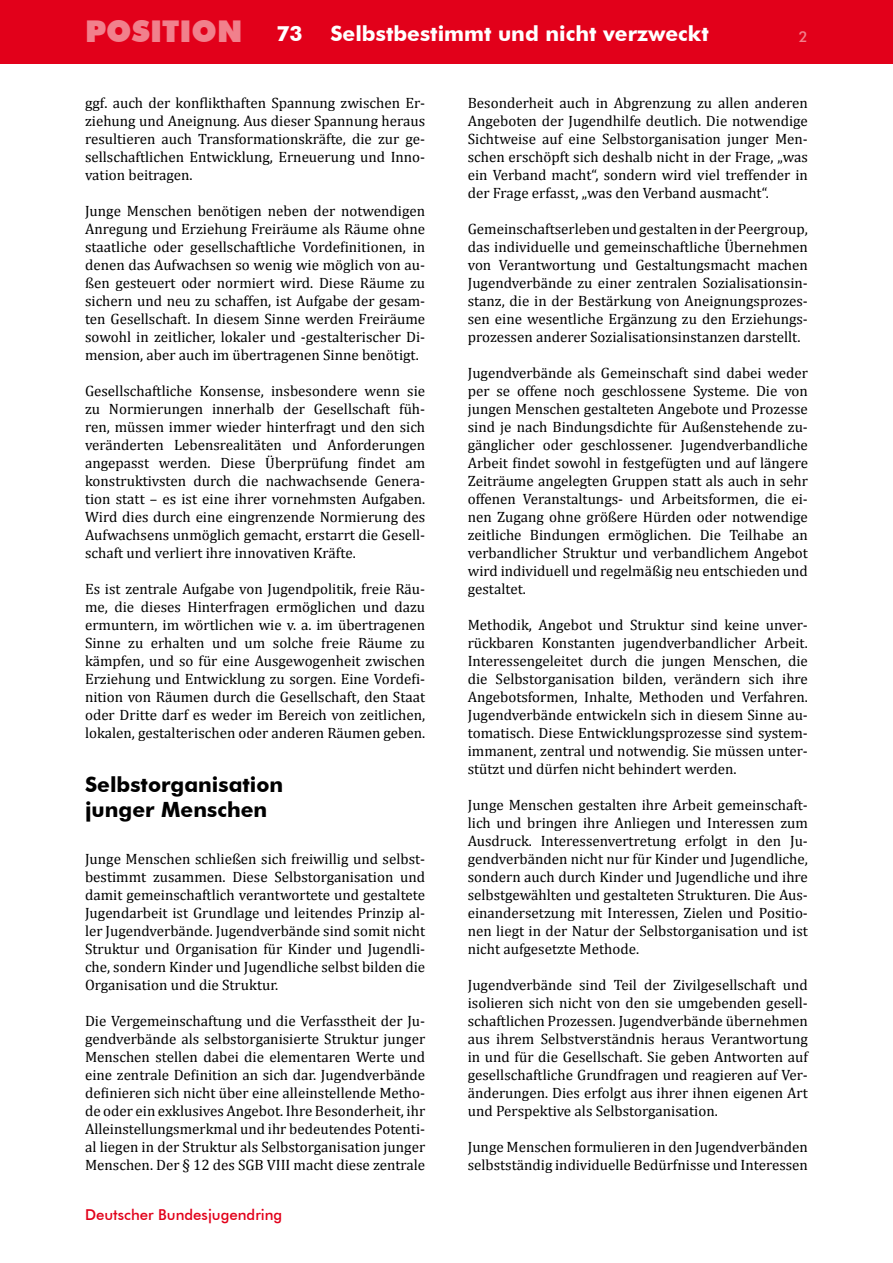
<style>
.page{position:relative;width:893px;height:1263px;background:#fff}
.page>*{position:absolute;margin:0;border:0;box-sizing:border-box;transform-origin:0 0}
.t1{font:900 30px "Futura BT";color:#f1808c}
.t2{font:700 21px "Futura BT";color:#fff}
.t3{font:700 21px/25.2px "Futura BT";color:#000}
.t4{font:15px/18px "Cambria";color:#000;text-align:justify}
.t5{font:500 15px "Futura BT";color:#e2001a}
.t6{font:500 15px "Futura BT";color:#f1808c}
</style>
<div class="page">
<div style="left:0;top:0;width:893px;height:64px;background:#e2001a"></div>
<h1 class="t1" style="left:85px;top:13px;width:159px">POSITION</h1>
<p class="t6" style="left:799px;top:28px;width:11px">2</p>
<h2 class="t2" style="left:276px;top:21px;width:28px">73</h2>
<h2 class="t2" style="left:330px;top:21px;width:380px">Selbstbestimmt und nicht verzweckt</h2>
<p class="t4" style="left:85px;top:94px;width:342px">ggf. auch der konflikthaften Spannung zwischen Er&shy;ziehung und Aneignung. Aus dieser Spannung heraus resultieren auch Transformationskräfte, die zur ge&shy;sellschaftlichen Entwicklung, Erneuerung und Inno&shy;vation beitragen.</p>
<p class="t4" style="left:85px;top:202px;width:342px">Junge Menschen benötigen neben der notwendigen Anregung und Erziehung Freiräume als Räume ohne staatliche oder gesellschaftliche Vordefinitionen, in denen das Aufwachsen so wenig wie möglich von au&shy;ßen gesteuert oder normiert wird. Diese Räume zu sichern und neu zu schaffen, ist Aufgabe der gesam&shy;ten Gesellschaft. In diesem Sinne werden Freiräume sowohl in zeitlicher, lokaler und -gestalterischer Di&shy;mension, aber auch im übertragenen Sinne benötigt.</p>
<p class="t4" style="left:85px;top:382px;width:342px">Gesellschaftliche Konsense, insbesondere wenn sie zu Normierungen innerhalb der Gesellschaft füh&shy;ren, müssen immer wieder hinterfragt und den sich veränderten Lebensrealitäten und Anforderungen angepasst werden. Diese Überprüfung findet am konstruktivsten durch die nachwachsende Genera&shy;tion statt – es ist eine ihrer vornehmsten Aufgaben.<br>Wird dies durch eine eingrenzende Normierung des Aufwachsens unmöglich gemacht, erstarrt die Gesell&shy;schaft und verliert ihre innovativen Kräfte.</p>
<p class="t4" style="left:85px;top:580px;width:342px">Es ist zentrale Aufgabe von Jugendpolitik, freie Räu&shy;me, die dieses Hinterfragen ermöglichen und dazu ermuntern, im wörtlichen wie v. a. im übertragenen Sinne zu erhalten und um solche freie Räume zu kämpfen, und so für eine Ausgewogenheit zwischen Erziehung und Entwicklung zu sorgen. Eine Vordefi&shy;nition von Räumen durch die Gesellschaft, den Staat oder Dritte darf es weder im Bereich von zeitlichen, lokalen, gestalterischen oder anderen Räumen geben.</p>
<h2 class="t3" style="left:85px;top:772px;width:200px">Selbstorganisation junger Menschen</h2>
<p class="t4" style="left:85px;top:850px;width:342px">Junge Menschen schließen sich freiwillig und selbst&shy;bestimmt zusammen. Diese Selbstorganisation und damit gemeinschaftlich verantwortete und gestaltete Jugendarbeit ist Grundlage und leitendes Prinzip al&shy;ler Jugendverbände. Jugendverbände sind somit nicht Struktur und Organisation für Kinder und Jugendli&shy;che, sondern Kinder und Jugendliche selbst bilden die Organisation und die Struktur.</p>
<p class="t4" style="left:85px;top:1012px;width:342px">Die Vergemeinschaftung und die Verfasstheit der Ju&shy;gendverbände als selbstorganisierte Struktur junger Menschen stellen dabei die elementaren Werte und eine zentrale Definition an sich dar. Jugendverbände definieren sich nicht über eine alleinstellende Metho&shy;de oder ein exklusives Angebot. Ihre Besonderheit, ihr Alleinstellungsmerkmal und ihr bedeutendes Potenti&shy;al liegen in der Struktur als Selbstorganisation junger Menschen. Der § 12 des SGB VIII macht diese zentrale</p>
<p class="t5" style="left:85px;top:1206px;width:199px">Deutscher Bundesjugendring</p>
<p class="t4" style="left:468px;top:94px;width:342px">Besonderheit auch in Abgrenzung zu allen anderen Angeboten der Jugendhilfe deutlich. Die notwendige Sichtweise auf eine Selbstorganisation junger Men&shy;schen erschöpft sich deshalb nicht in der Frage, „was ein Verband macht“, sondern wird viel treffender in der Frage erfasst, „was den Verband ausmacht“.</p>
<p class="t4" style="left:468px;top:220px;width:342px">Gemeinschaftserleben und gestalten in der Peergroup, das individuelle und gemeinschaftliche Übernehmen von Verantwortung und Gestaltungsmacht machen Jugendverbände zu einer zentralen Sozialisationsin&shy;stanz, die in der Bestärkung von Aneignungsprozes&shy;sen eine wesentliche Ergänzung zu den Erziehungs&shy;prozessen anderer Sozialisationsinstanzen darstellt.</p>
<p class="t4" style="left:468px;top:364px;width:342px">Jugendverbände als Gemeinschaft sind dabei weder per se offene noch geschlossene Systeme. Die von jungen Menschen gestalteten Angebote und Prozesse sind je nach Bindungsdichte für Außenstehende zu&shy;gänglicher oder geschlossener. Jugendverbandliche Arbeit findet sowohl in festgefügten und auf längere Zeiträume angelegten Gruppen statt als auch in sehr offenen Veranstaltungs- und Arbeitsformen, die ei&shy;nen Zugang ohne größere Hürden oder notwendige zeitliche Bindungen ermöglichen. Die Teilhabe an verbandlicher Struktur und verbandlichem Angebot wird individuell und regelmäßig neu entschieden und gestaltet.</p>
<p class="t4" style="left:468px;top:616px;width:342px">Methodik, Angebot und Struktur sind keine unver&shy;rückbaren Konstanten jugendverbandlicher Arbeit.<br>Interessengeleitet durch die jungen Menschen, die die Selbstorganisation bilden, verändern sich ihre Angebotsformen, Inhalte, Methoden und Verfahren.<br>Jugendverbände entwickeln sich in diesem Sinne au&shy;tomatisch. Diese Entwicklungsprozesse sind system&shy;immanent, zentral und notwendig. Sie müssen unter&shy;stützt und dürfen nicht behindert werden.</p>
<p class="t4" style="left:468px;top:796px;width:342px">Junge Menschen gestalten ihre Arbeit gemeinschaft&shy;lich und bringen ihre Anliegen und Interessen zum Ausdruck. Interessenvertretung erfolgt in den Ju&shy;gendverbänden nicht nur für Kinder und Jugendliche, sondern auch durch Kinder und Jugendliche und ihre selbstgewählten und gestalteten Strukturen. Die Aus&shy;einandersetzung mit Interessen, Zielen und Positio&shy;nen liegt in der Natur der Selbstorganisation und ist nicht aufgesetzte Methode.</p>
<p class="t4" style="left:468px;top:976px;width:342px">Jugendverbände sind Teil der Zivilgesellschaft und isolieren sich nicht von den sie umgebenden gesell&shy;schaftlichen Prozessen. Jugendverbände übernehmen aus ihrem Selbstverständnis heraus Verantwortung in und für die Gesellschaft. Sie geben Antworten auf gesellschaftliche Grundfragen und reagieren auf Ver&shy;änderungen. Dies erfolgt aus ihrer ihnen eigenen Art und Perspektive als Selbstorganisation.</p>
<p class="t4" style="left:468px;top:1138px;width:342px">Junge Menschen formulieren in den Jugendverbänden selbstständig individuelle Bedürfnisse und Interessen</p>
</div>
